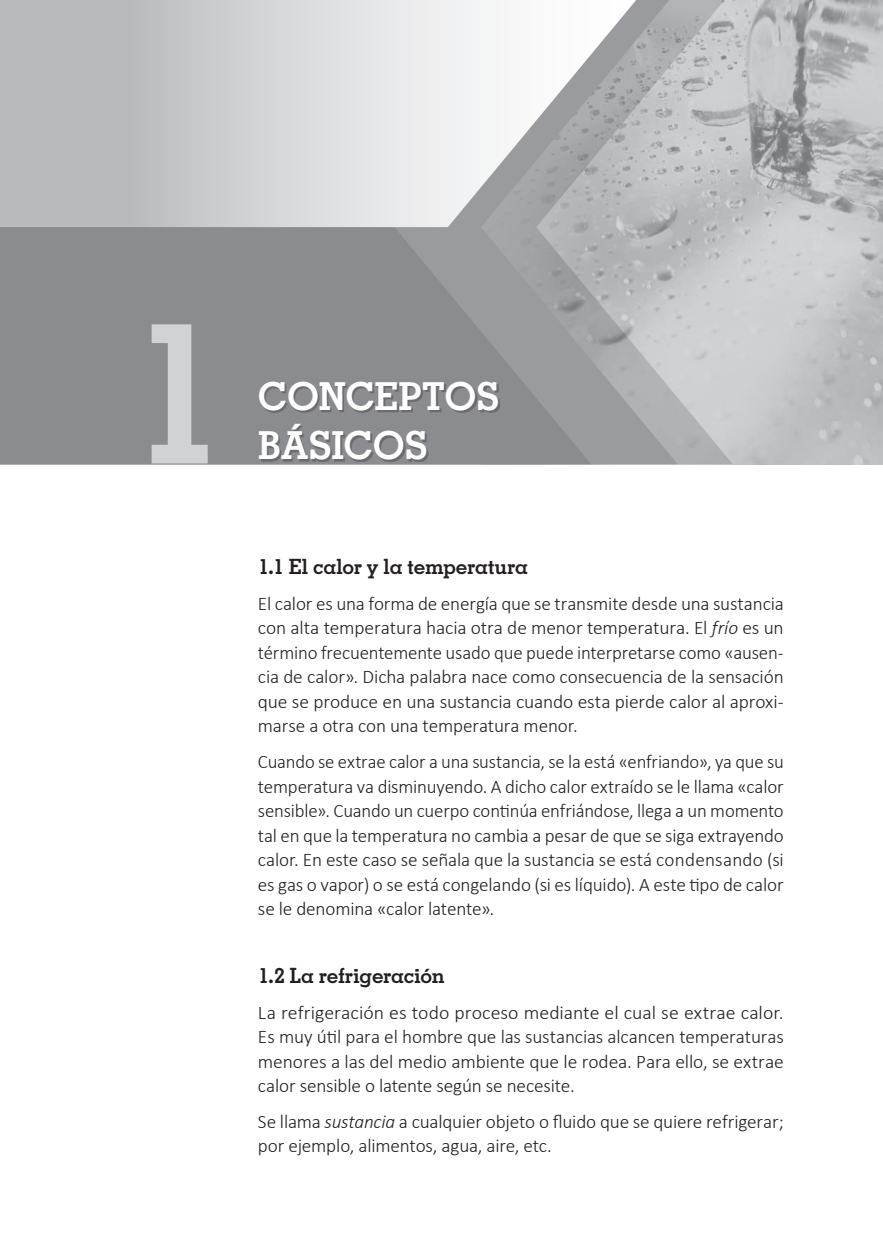
<style>
.page{position:relative;width:883px;height:1256px;background:#fff}
.page>*{position:absolute;margin:0;border:0;box-sizing:border-box;transform-origin:0 0}
.Número_de_cap{font:700 196.88px "Memphis LT Std";color:#d1d2d4}
.Nombre_cap{font:700 38.5px "Memphis LT Std";letter-spacing:-.015em;color:#fff}
.Subtítulo{font:700 21px "Memphis LT Std";letter-spacing:-.015em;color:#231f20}
.Texto{font:300 19.25px/24.5px "Calibri";letter-spacing:-.01em;color:#231f20;text-align:justify}
.s1{font-style:italic}
</style>
<div class="page">
<img style="left:733px;top:0;width:150px;height:464px">
<svg style="left:678px;top:0;width:55px;height:464px;background:#c3c4c6"></svg>
<svg style="left:591px;top:0;width:87px;height:464px;background:#b2b3b5"></svg>
<svg style="left:0;top:227px;width:591px;height:237px;background:#8d8f92"></svg>
<svg style="left:0;top:0;width:644px;height:227px"></svg>
<div style="left:261px;top:383px;width:239px;height:78px;background:#231f20;opacity:.3"></div>
<p class="Número_de_cap" style="left:129px;top:269px;width:100px">1</p>
<p class="Nombre_cap" style="left:258px;top:372px;width:243px">CONCEPTOS</p>
<p class="Nombre_cap" style="left:258px;top:421px;width:171px">BÁSICOS</p>
<p class="Subtítulo" style="left:258px;top:553px;width:271px">1.1 El calor y la temperatura</p>
<p class="Texto" style="left:258px;top:590px;width:527px">El calor es una forma de energía que se transmite desde una sustancia con alta temperatura hacia otra de menor temperatura. El <span class="s1">frío</span> es un término frecuentemente usado que puede interpretarse como «ausen&shy;cia de calor». Dicha palabra nace como consecuencia de la sensación que se produce en una sustancia cuando esta pierde calor al aproxi&shy;marse a otra con una temperatura menor.</p>
<p class="Texto" style="left:258px;top:749px;width:527px">Cuando se extrae calor a una sustancia, se la está «enfriando», ya que su temperatura va disminuyendo. A dicho calor extraído se le llama «calor sensible». Cuando un cuerpo continúa enfriándose, llega a un momento tal en que la temperatura no cambia a pesar de que se siga extrayendo calor. En este caso se señala que la sustancia se está condensando (si es gas o vapor) o se está congelando (si es líquido). A este tipo de calor se le denomina «calor latente».</p>
<p class="Subtítulo" style="left:258px;top:961px;width:188px">1.2 La refrigeración</p>
<p class="Texto" style="left:258px;top:999px;width:527px">La refrigeración es todo proceso mediante el cual se extrae calor.<br>Es muy útil para el hombre que las sustancias alcancen temperaturas menores a las del medio ambiente que le rodea. Para ello, se extrae calor sensible o latente según se necesite.</p>
<p class="Texto" style="left:258px;top:1108px;width:527px">Se llama <span class="s1">sustancia</span> a cualquier objeto o fluido que se quiere refrigerar; por ejemplo, alimentos, agua, aire, etc.</p>
</div>
